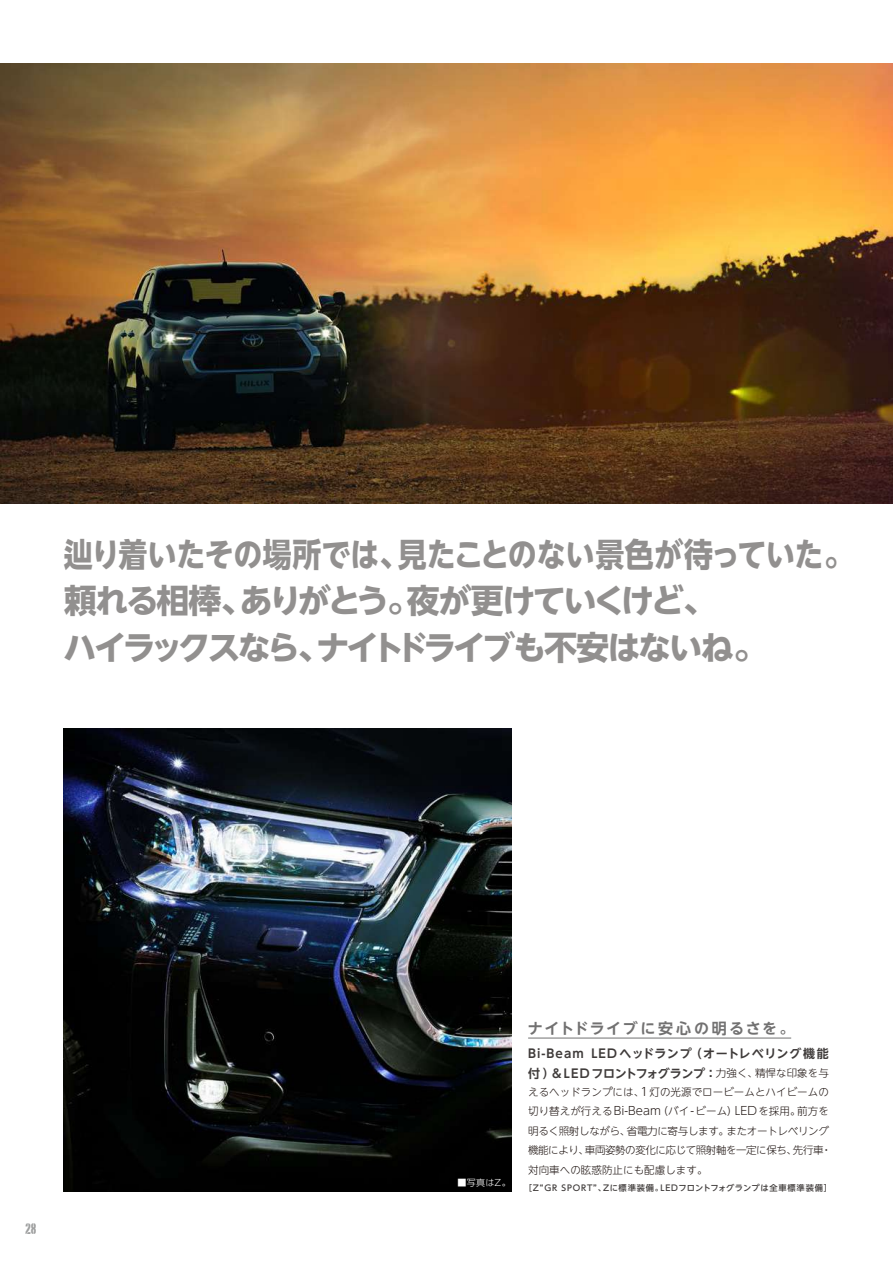
<style>
.page{position:relative;width:893px;height:1263px;background:#fff}
.page>*{position:absolute;margin:0;border:0;box-sizing:border-box;transform-origin:0 0}
.t1{font:700 33px/46.5px "UD Shin Go NT Pr 6 N";letter-spacing:-.06em;color:#92908f;scale:.88 1}
.t2{font:700 15px "UD Shin Go NT Pr 6 N De";letter-spacing:.12em;color:#727171}
.t3{font:15px "ITC Portago Com";color:#9fa0a0}
.t4{font:700 12px/19.5px "UD Shin Go NT Pr 6 De";letter-spacing:.04em;color:#3f3b3a}
.t5{font:300 10.5px/19.5px "UD Shin Go NT Pr 6 N";letter-spacing:.005em;color:#231916}
.t6{font:300 9px "UD Shin Go NT Pr 6";color:#fff}
.t7{font:500 8.25px "UD Shin Go NT Pr 6";letter-spacing:.1em;color:#3f3b3a}
.s1{font-size:36.3px}
.s2{font-family:"UD Shin Go NT Pr 6 N";font-weight:300;font-size:10.5px;color:#231916}
.s3{font-size:11.55px}
</style>
<div class="page">
<img style="left:64px;top:729px;width:447px;height:463px">
<img style="left:0;top:64px;width:893px;height:439px">
<hr style="left:528px;top:1038px;width:263px;height:1px;background:#727171">
<h1 class="t1" style="left:64px;top:530px;width:901px">辿り着いたその場所では<span class="s1">、</span>見たことのない景色が待っていた<span class="s1">。</span>頼れる相棒<span class="s1">、</span>ありがとう<span class="s1">。</span>夜が更けていくけど<span class="s1">、<br></span>ハイラックスなら<span class="s1">、</span>ナイトドライブも不安はないね<span class="s1">。</span></h1>
<h2 class="t3" style="left:26px;top:1220px;width:12px">28</h2>
<p class="t6" style="left:457px;top:1176px;width:55px">■写真はZ。</p>
<h2 class="t2" style="left:528px;top:1016px;width:268px">ナイトドライブに安心の明るさを。</h2>
<p class="t4" style="left:528px;top:1043px;width:302px">Bi-Beam LED ヘッドランプ（オートレベリング機能付）＆LED フロントフォグランプ：<span class="s2">力強く、精悍な印象を与</span></p>
<p class="t5" style="left:528px;top:1082px;width:305px">えるヘッドランプには、<span class="s3">1</span>灯の光源でロービームとハイビームの切り替えが行える<span class="s3">Bi-Beam</span>（バイ<span class="s3">-</span>ビーム）<span class="s3">LED</span>を採用。前方を明るく照射しながら、省電力に寄与します。またオートレベリング機能により、車両姿勢の変化に応じて照射軸を一定に保ち、先行車・対向車への眩惑防止にも配慮します。</p>
<p class="t7" style="left:524px;top:1181px;width:310px">［Z“GR SPORT”、Zに標準装備。LEDフロントフォグランプは全車標準装備］</p>
</div>
